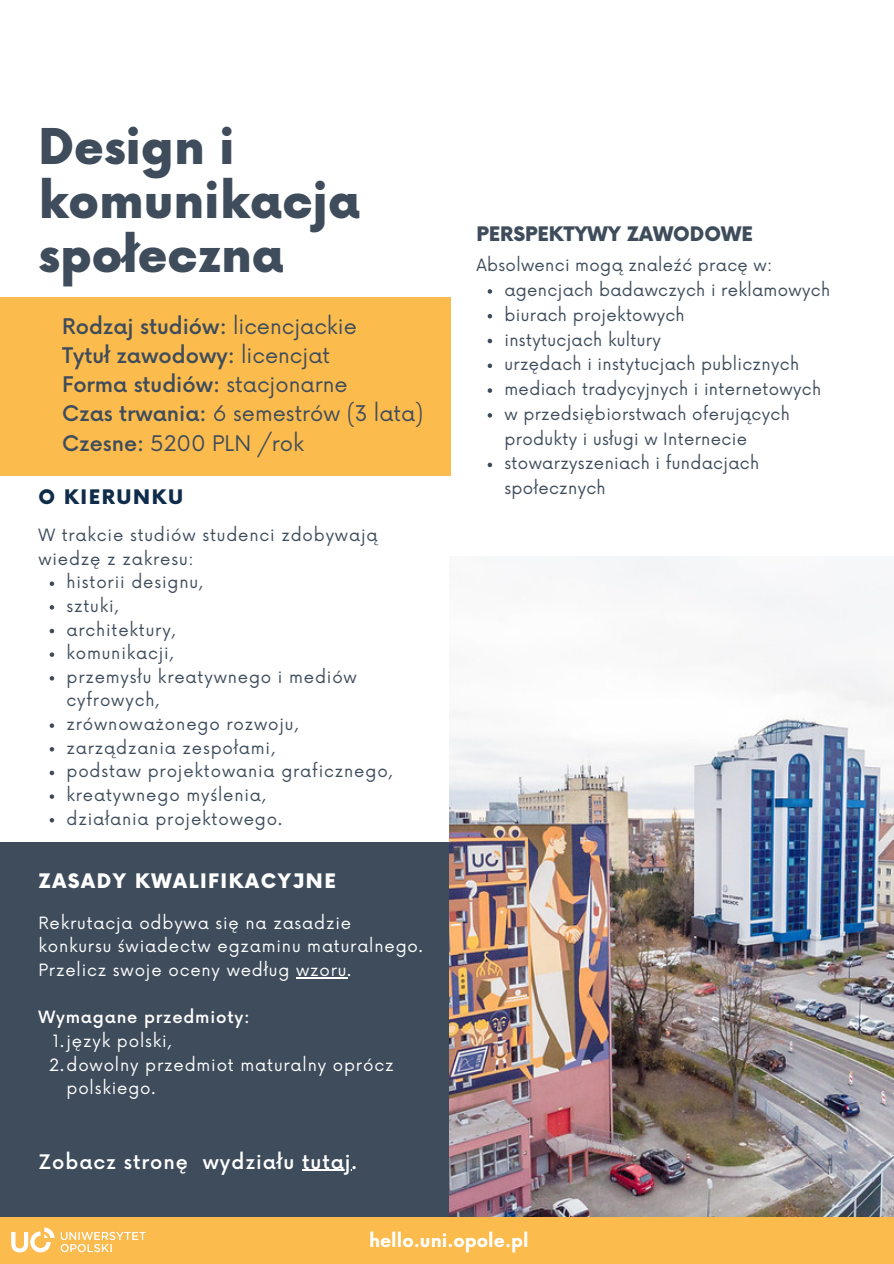
<style>
.page{position:relative;width:894px;height:1264px;background:#fff}
.page>*{position:absolute;margin:0;border:0;box-sizing:border-box;transform-origin:0 0}
.t1{font:900 48px/54px "Now";color:#3e4c5b}
.t2{font:500 21px/29.2px "Now";color:#3e4c5b}
.t3{font:500 19.5px "Now";letter-spacing:.05em;color:#fff}
.t4{font:900 19.5px "Now";letter-spacing:.08em;color:#fff}
.t5{font:900 19.5px "Now";color:#3e4c5b}
.t6{font:900 19.5px "Now";letter-spacing:.08em;color:#0f2c4b}
.t7{font:700 18px "Now";color:#fff}
.t8{font:16.5px/24.8px "Now";letter-spacing:.02em;color:#3e4c5b}
.t9{font:16.5px/23.7px "Now";letter-spacing:.05em;color:#3e4c5b}
.t10{font:16.5px/23.7px "Now";letter-spacing:.05em;color:#fff}
.t11{font:500 16.5px "Now";letter-spacing:.05em;color:#fff}
.s1{font-weight:400}
</style>
<div class="page">
<div style="left:0;top:842px;width:893px;height:398px;background:#3e4c5b"></div>
<img style="left:450px;top:556px;width:443px;height:660px">
<div style="left:0;top:298px;width:450px;height:177px;background:#fcbb4d"></div>
<svg style="left:50px;top:581px;width:4px;height:5px"></svg>
<svg style="left:50px;top:605px;width:4px;height:4px"></svg>
<svg style="left:50px;top:628px;width:4px;height:5px"></svg>
<svg style="left:50px;top:652px;width:4px;height:5px"></svg>
<svg style="left:50px;top:676px;width:4px;height:4px"></svg>
<svg style="left:50px;top:723px;width:4px;height:5px"></svg>
<svg style="left:50px;top:747px;width:4px;height:4px"></svg>
<svg style="left:50px;top:770px;width:4px;height:5px"></svg>
<svg style="left:50px;top:794px;width:4px;height:4px"></svg>
<svg style="left:50px;top:818px;width:4px;height:4px"></svg>
<hr style="left:296px;top:977px;width:51px;height:1px;background:#fff">
<hr style="left:302px;top:1169px;width:49px;height:1px;background:#fff">
<svg style="left:487px;top:289px;width:5px;height:5px"></svg>
<svg style="left:487px;top:314px;width:5px;height:4px"></svg>
<svg style="left:487px;top:339px;width:5px;height:4px"></svg>
<svg style="left:487px;top:363px;width:5px;height:5px"></svg>
<svg style="left:487px;top:388px;width:5px;height:5px"></svg>
<svg style="left:487px;top:413px;width:5px;height:4px"></svg>
<svg style="left:487px;top:462px;width:5px;height:5px"></svg>
<div style="left:0;top:1216px;width:893px;height:47px;background:#fcbb4d"></div>
<img style="left:2px;top:1216px;width:154px;height:37px">
<h1 class="t1" style="left:38px;top:123px;width:323px">Design i komunikacja społeczna</h1>
<p class="t2" style="left:62px;top:312px;width:362px">Rodzaj studiów: <span class="s1">licencjackie<br></span>Tytuł zawodowy: <span class="s1">licencjat<br></span>Forma studiów: <span class="s1">stacjonarne<br></span>Czas trwania: <span class="s1">6 semestrów (3 lata)<br></span>Czesne: <span class="s1">5200 PLN /rok</span></p>
<p class="t6" style="left:38px;top:486px;width:146px">O KIERUNKU</p>
<p class="t9" style="left:38px;top:524px;width:340px">W trakcie studiów studenci zdobywają wiedzę z zakresu:</p>
<p class="t9" style="left:66px;top:571px;width:327px">historii designu,<br>sztuki,<br>architektury,<br>komunikacji,<br>przemysłu kreatywnego i mediów cyfrowych,<br>zrównoważonego rozwoju, zarządzania zespołami,<br>podstaw projektowania graficznego, kreatywnego myślenia,<br>działania projektowego.</p>
<p class="t4" style="left:38px;top:870px;width:299px">ZASADY KWALIFIKACYJNE</p>
<p class="t10" style="left:38px;top:911px;width:386px">Rekrutacja odbywa się na zasadzie konkursu świadectw egzaminu maturalnego.<br>Przelicz swoje oceny według wzoru.</p>
<p class="t11" style="left:38px;top:1008px;width:213px">Wymagane przedmioty:</p>
<p class="t10" style="left:53px;top:1029px;width:119px">1.język polski,</p>
<p class="t10" style="left:49px;top:1053px;width:346px">2.dowolny przedmiot maturalny oprócz</p>
<p class="t10" style="left:66px;top:1077px;width:90px">polskiego.</p>
<p class="t3" style="left:38px;top:1150px;width:320px">Zobacz stronę wydziału tutaj.</p>
<p class="t5" style="left:476px;top:223px;width:278px">PERSPEKTYWY ZAWODOWE</p>
<p class="t8" style="left:504px;top:278px;width:327px">agencjach badawczych i reklamowych biurach projektowych<br>instytucjach kultury<br>urzędach i instytucjach publicznych mediach tradycyjnych i internetowych w przedsiębiorstwach oferujących produkty i usługi w Internecie stowarzyszeniach i fundacjach społecznych</p>
<p class="t8" style="left:476px;top:254px;width:297px">Absolwenci mogą znaleźć pracę w:</p>
<p class="t7" style="left:369px;top:1230px;width:161px">hello.uni.opole.pl</p>
</div>
